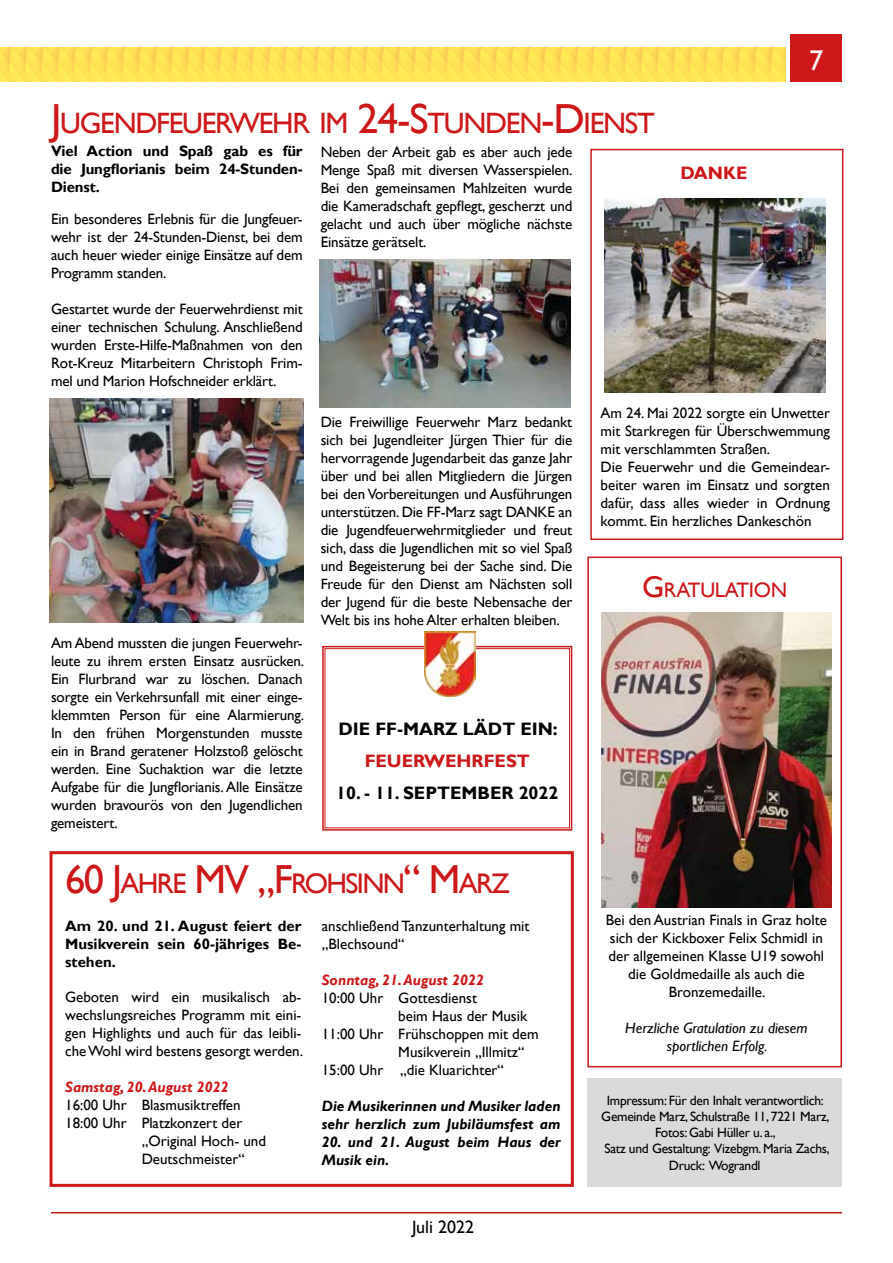
<style>
.page{position:relative;width:893px;height:1263px;background:#fff}
.page>*{position:absolute;margin:0;border:0;box-sizing:border-box;transform-origin:0 0}
.t1{font:29.4px "Gill Sans";letter-spacing:-.045em;color:#cd1719}
.t2{font:28.5px "Gill Sans";color:#fff}
.t3{font:28.35px "Gill Sans";letter-spacing:-.055em;color:#cd1719}
.t4{font:21px "Gill Sans";letter-spacing:-.015em;color:#cd1719}
.t5{font:700 18px "Gill Sans";color:#000}
.t6{font:700 18px "Gill Sans";color:#cd1719}
.t7{font:18px "Gill Sans";color:#000}
.t8{font:15px/18px "Gill Sans";color:#000;text-align:justify}
.t9{font:700 15px/18px "Gill Sans";letter-spacing:-.01em;color:#000;text-align:justify}
.t10{font:italic 700 15px/18px "Gill Sans";color:#000}
.t11{font:italic 15px/18px "Gill Sans";color:#000;text-align:center}
.t12{font:italic 700 15px "Gill Sans";color:#cd1719}
.t13{font:13.5px/16.2px "Gill Sans";letter-spacing:-.02em;color:#000;text-align:center}
.s1{font-size:42px}
.s2{font-size:30px}
.s3{font-size:40.5px}
</style>
<div class="page">
<hr style="left:51px;top:1212px;width:791px;height:1px;background:#bb1818">
<img style="left:0;top:48px;width:786px;height:34px">
<div style="left:791px;top:34px;width:51px;height:47px;background:#cd1719"></div>
<img style="left:50px;top:399px;width:253px;height:223px">
<div style="left:50px;top:851px;width:524px;height:336px;border:3px solid #cd1719"></div>
<div style="left:590px;top:149px;width:253px;height:391px;border:2px solid #cd1719"></div>
<img style="left:319px;top:260px;width:252px;height:147px">
<svg style="left:322px;top:645px;width:251px;height:186px"></svg>
<div style="left:325px;top:648px;width:245px;height:180px;border:1px solid #cd1719"></div>
<img style="left:424px;top:631px;width:52px;height:65px">
<img style="left:605px;top:198px;width:221px;height:194px">
<div style="left:587px;top:556px;width:255px;height:511px;border:2px solid #cd1719"></div>
<img style="left:602px;top:613px;width:229px;height:294px">
<div style="left:587px;top:1078px;width:255px;height:109px;background:#dadada"></div>
<h1 class="t1" style="left:51px;top:106px;width:605px"><span class="s1">J</span>UGENDFEUERWEHR IM <span class="s1">24-S</span>TUNDEN<span class="s1">-D</span> IENST</h1>
<p class="t9" style="left:51px;top:142px;width:253px">Viel Action und Spaß gab es für die Jungflorianis beim 24-Stunden-Dienst.</p>
<p class="t8" style="left:51px;top:210px;width:253px">Ein besonderes Erlebnis für die Jungfeuer&shy;wehr ist der 24-Stunden-Dienst, bei dem auch heuer wieder einige Einsätze auf dem Programm standen.</p>
<p class="t8" style="left:51px;top:300px;width:253px">Gestartet wurde der Feuerwehrdienst mit einer technischen Schulung. Anschließend wurden Erste-Hilfe-Maßnahmen von den Rot-Kreuz Mitarbeitern Christoph Frim&shy;mel und Marion Hofschneider erklärt.</p>
<p class="t8" style="left:321px;top:143px;width:253px">Neben der Arbeit gab es aber auch jede Menge Spaß mit diversen Wasserspielen.<br>Bei den gemeinsamen Mahlzeiten wurde die Kameradschaft gepflegt, gescherzt und gelacht und auch über mögliche nächste Einsätze gerätselt.</p>
<p class="t6" style="left:680px;top:162px;width:69px">DANKE</p>
<h2 class="t2" style="left:809px;top:44px;width:16px">7</h2>
<p class="t8" style="left:321px;top:413px;width:253px">Die Freiwillige Feuerwehr Marz bedankt sich bei Jugendleiter Jürgen Thier für die hervorragende Jugendarbeit das ganze Jahr über und bei allen Mitgliedern die Jürgen bei den Vorbereitungen und Ausführungen unterstützen. Die FF-Marz sagt DANKE an die Jugendfeuerwehrmitglieder und freut sich, dass die Jugendlichen mit so viel Spaß und Begeisterung bei der Sache sind. Die Freude für den Dienst am Nächsten soll der Jugend für die beste Nebensache der Welt bis ins hohe Alter erhalten bleiben.</p>
<p class="t8" style="left:601px;top:404px;width:231px;text-align:left">Am 24. Mai 2022 sorgte ein Unwetter mit Starkregen für Überschwemmung mit verschlammten Straßen.<br>Die Feuerwehr und die Gemeindear&shy;beiter waren im Einsatz und sorgten dafür, dass alles wieder in Ordnung kommt. Ein herzliches Dankeschön</p>
<h3 class="t4" style="left:642px;top:578px;width:147px"><span class="s2">G</span>RATULATION</h3>
<p class="t8" style="left:51px;top:634px;width:255px">Am Abend mussten die jungen Feuerwehr&shy;leute zu ihrem ersten Einsatz ausrücken.<br>Ein Flurbrand war zu löschen. Danach sorgte ein Verkehrsunfall mit einer einge&shy;klemmten Person für eine Alarmierung.<br>In den frühen Morgenstunden musste ein in Brand geratener Holzstoß gelöscht werden. Eine Suchaktion war die letzte Aufgabe für die Jungflorianis. Alle Einsätze wurden bravourös von den Jugendlichen gemeistert.</p>
<h3 class="t3" style="left:65px;top:867px;width:446px"><span class="s3">60 J</span>AHRE <span class="s3">MV „F</span>ROHSINN<span class="s3">“ M</span>ARZ</h3>
<p class="t5" style="left:338px;top:718px;width:221px">DIE FF-MARZ LÄDT EIN:</p>
<p class="t6" style="left:365px;top:750px;width:167px">FEUERWEHRFEST</p>
<p class="t5" style="left:336px;top:782px;width:224px">10. - 11. SEPTEMBER 2022</p>
<p class="t9" style="left:65px;top:917px;width:238px">Am 20. und 21. August feiert der Musikverein sein 60-jähriges Be&shy;stehen.</p>
<p class="t8" style="left:65px;top:988px;width:239px">Geboten wird ein musikalisch ab&shy;wechslungsreiches Programm mit eini&shy;gen Highlights und auch für das leibli&shy;che Wohl wird bestens gesorgt werden.</p>
<p class="t12" style="left:65px;top:1078px;width:165px">Samstag, 20. August 2022</p>
<p class="t8" style="left:65px;top:1096px;width:177px">16:00 Uhr Blasmusiktreffen</p>
<p class="t8" style="left:65px;top:1114px;width:179px">18:00 Uhr Platzkonzert der</p>
<p class="t8" style="left:142px;top:1132px;width:126px">„Original Hoch- und</p>
<p class="t8" style="left:142px;top:1150px;width:105px">Deutschmeister“</p>
<p class="t8" style="left:322px;top:917px;width:209px">anschließend Tanzunterhaltung mit „Blechsound“</p>
<p class="t12" style="left:322px;top:971px;width:164px">Sonntag, 21. August 2022</p>
<p class="t8" style="left:322px;top:989px;width:157px">10:00 Uhr Gottesdienst</p>
<p class="t8" style="left:398px;top:1007px;width:130px">beim Haus der Musik</p>
<p class="t8" style="left:322px;top:1025px;width:218px">11:00 Uhr Frühschoppen mit dem</p>
<p class="t8" style="left:398px;top:1043px;width:128px">Musikverein „Illmitz“</p>
<p class="t8" style="left:322px;top:1061px;width:184px">15:00 Uhr „die Kluarichter“</p>
<p class="t10" style="left:322px;top:1097px;width:240px">Die Musikerinnen und Musiker laden sehr herzlich zum Jubiläumsfest am</p>
<p class="t10" style="left:322px;top:1133px;width:240px">20. und 21. August beim Haus der<br>Musik ein.</p>
<p class="t7" style="left:412px;top:1216px;width:64px">Juli 2022</p>
<p class="t8" style="left:606px;top:911px;width:223px;text-align:center">Bei den Austrian Finals in Graz holte sich der Kickboxer Felix Schmidl in der allgemeinen Klasse U19 sowohl die Goldmedaille als auch die<br>Bronzemedaille.</p>
<p class="t11" style="left:625px;top:1019px;width:184px">Herzliche Gratulation zu diesem sportlichen Erfolg.</p>
<p class="t13" style="left:601px;top:1092px;width:230px">Impressum: Für den Inhalt verantwortlich:<br>Gemeinde Marz, Schulstraße 11, 7221 Marz, Fotos: Gabi Hüller u. a.,<br>Satz und Gestaltung: Vizebgm. Maria Zachs, Druck: Wograndl</p>
</div>
